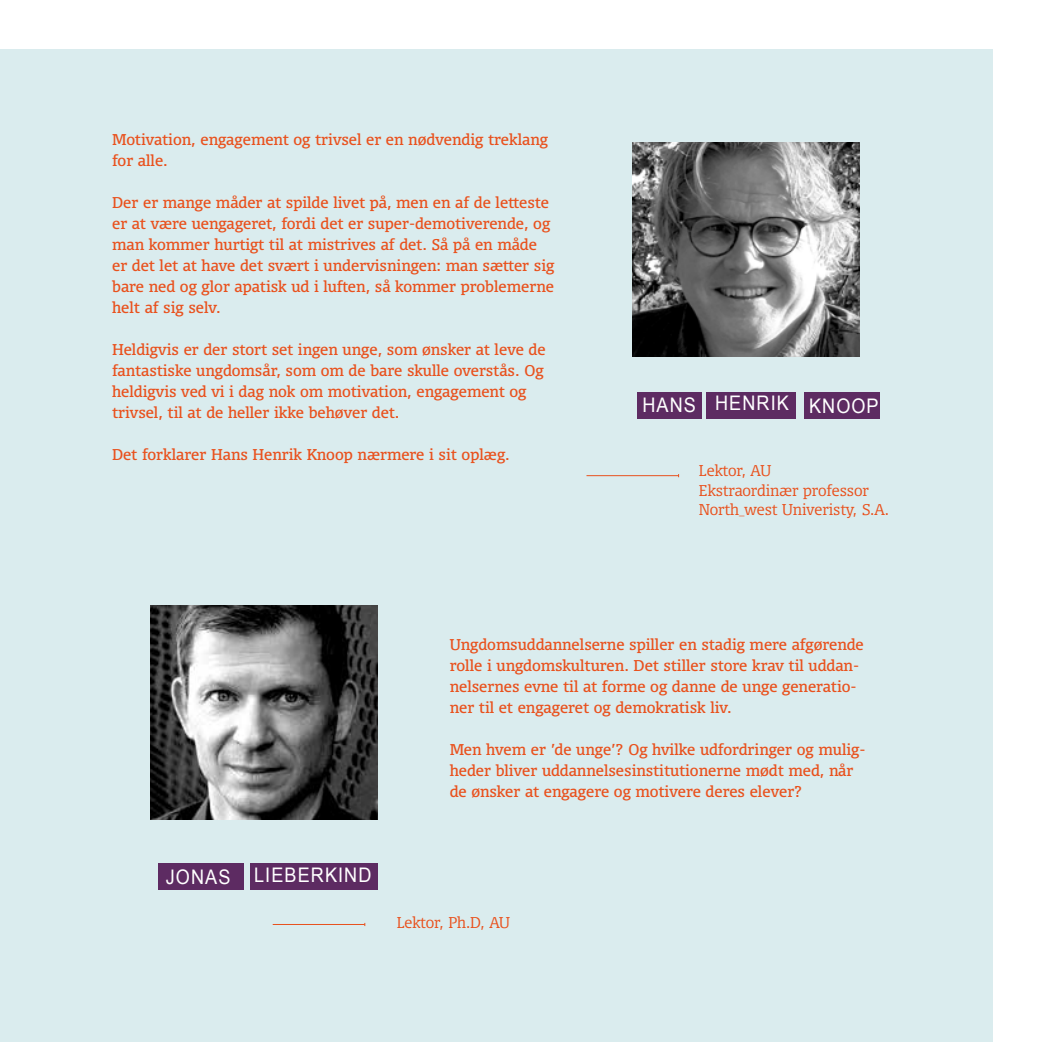
<style>
.page{position:relative;width:1042px;height:1042px;background:#fff}
.page>*{position:absolute;margin:0;border:0;box-sizing:border-box;transform-origin:0 0}
.t1{font:20.12px "Arial";letter-spacing:.06em;color:#fff;scale:.9 1}
.t2{font:14.88px/21px "Olsen";color:#e9511d}
.t3{font:300 14.88px/19.2px "Olsen";color:#e9511d}
</style>
<div class="page">
<div style="left:0;top:50px;width:992px;height:992px;background:#daecee"></div>
<div style="left:637px;top:392px;width:64px;height:26px;background:#5d2b62"></div>
<div style="left:707px;top:392px;width:89px;height:27px;background:#5d2b62"></div>
<div style="left:804px;top:393px;width:76px;height:26px;background:#5d2b62"></div>
<div style="left:159px;top:863px;width:85px;height:27px;background:#5d2b62"></div>
<div style="left:250px;top:863px;width:127px;height:27px;background:#5d2b62"></div>
<hr style="left:273px;top:924px;width:92px;height:1px;background:#e8511e">
<img style="left:633px;top:143px;width:226px;height:213px">
<img style="left:151px;top:606px;width:226px;height:213px">
<hr style="left:586px;top:475px;width:92px;height:1px;background:#e8511e">
<p class="t2" style="left:112px;top:128px;width:437px">Motivation, engagement og trivsel er en nødvendig treklang for alle.</p>
<p class="t2" style="left:112px;top:191px;width:444px">Der er mange måder at spilde livet på, men en af de letteste er at være uengageret, fordi det er super-demotiverende, og man kommer hurtigt til at mistrives af det. Så på en måde er det let at have det svært i undervisningen: man sætter sig bare ned og glor apatisk ud i luften, så kommer problemerne helt af sig selv.</p>
<p class="t2" style="left:112px;top:338px;width:435px">Heldigvis er der stort set ingen unge, som ønsker at leve de fantastiske ungdomsår, som om de bare skulle overstås. Og heldigvis ved vi i dag nok om motivation, engagement og trivsel, til at de heller ikke behøver det.</p>
<p class="t2" style="left:112px;top:443px;width:399px">Det forklarer Hans Henrik Knoop nærmere i sit oplæg.</p>
<h1 class="t1" style="left:642px;top:392px;width:264px">HANS HENRIK KNOOP</h1>
<p class="t3" style="left:699px;top:461px;width:192px">Lektor, AU<br>Ekstraordinær professor<br>North_west Univeristy, S.A.</p>
<h1 class="t1" style="left:166px;top:862px;width:230px">JONAS LIEBERKIND</h1>
<p class="t2" style="left:450px;top:634px;width:416px">Ungdomsuddannelserne spiller en stadig mere afgørende rolle i ungdomskulturen. Det stiller store krav til uddan&shy;nelsernes evne til at forme og danne de unge generatio&shy;ner til et engageret og demokratisk liv.</p>
<p class="t2" style="left:450px;top:739px;width:417px">Men hvem er ’de unge’? Og hvilke udfordringer og mulig&shy;heder bliver uddannelsesinstitutionerne mødt med, når de ønsker at engagere og motivere deres elever?</p>
<p class="t3" style="left:397px;top:913px;width:115px">Lektor, Ph.D, AU</p>
</div>
